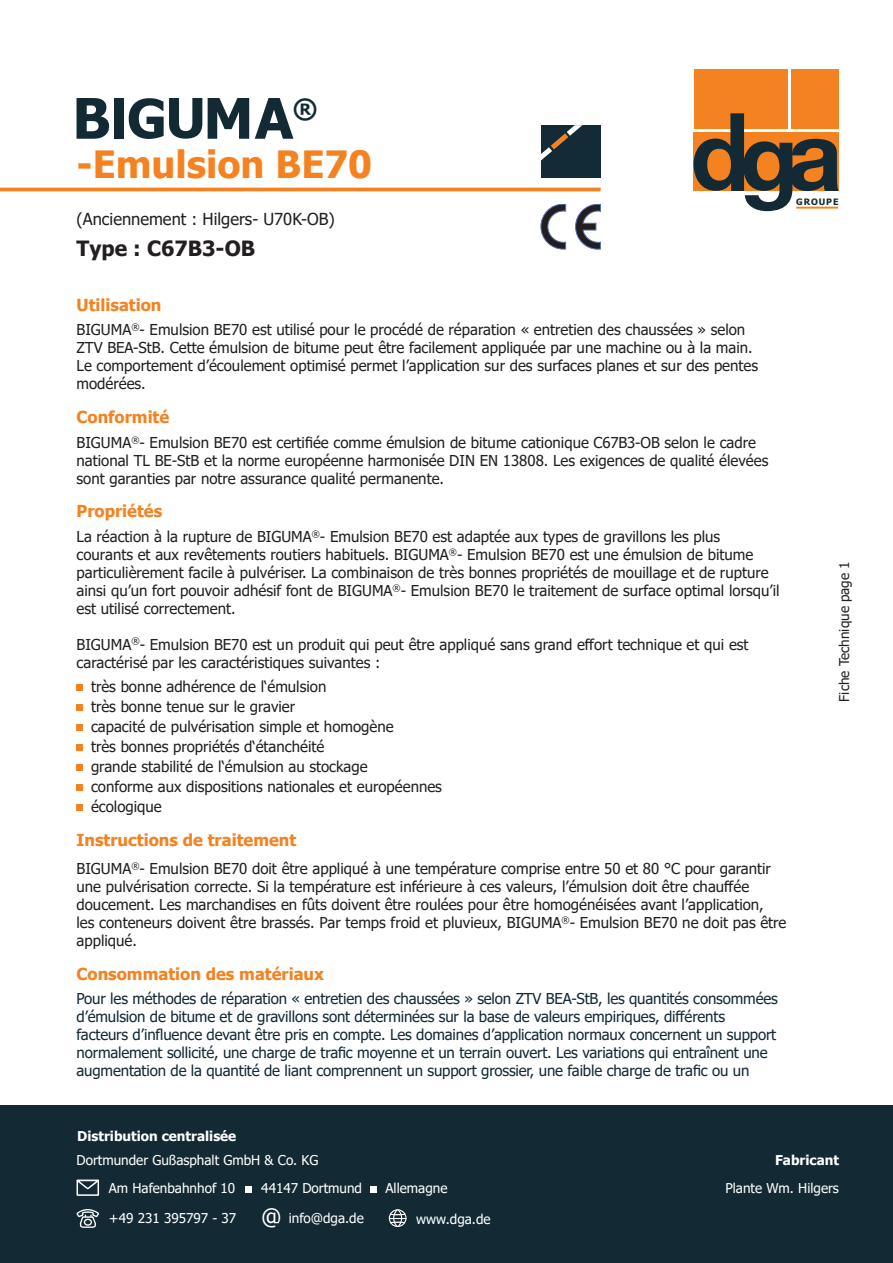
<style>
.page{position:relative;width:893px;height:1263px;background:#fff}
.page>*{position:absolute;margin:0;border:0;box-sizing:border-box;transform-origin:0 0}
.t1{font:700 37.5px "Tahoma";color:#f58220}
.t2{font:700 26.7px "Tahoma";color:#132a35}
.t3{font:700 21px "Tahoma";color:#231f20}
.t4{font:700 16.5px "Tahoma";color:#f58220}
.t5{font:16.5px "Tahoma";color:#231f20}
.t6{font:15px/18px "Tahoma";color:#231f20}
.t7{font:15px/18px "Tahoma";letter-spacing:-.01em;color:#132a35}
.t8{font:13.5px/28.2px "Tahoma";color:#fff}
.t9{font:700 13.5px "Tahoma";color:#fff}
.t10{font:13.5px "Tahoma";color:#231f20}
.t11{font:700 8.85px "Tahoma";letter-spacing:.1em;color:#132a35}
.s1{font-size:22.5px}
</style>
<div class="page">
<div style="left:694px;top:69px;width:93px;height:59px;background:#f58220"></div>
<div style="left:791px;top:69px;width:48px;height:59px;background:#f58220"></div>
<svg style="left:694px;top:113px;width:145px;height:98px"></svg>
<hr style="left:0;top:188px;width:601px;height:3px;background:#f58220">
<div style="left:541px;top:125px;width:60px;height:53px;background:#132b36"></div>
<svg style="left:541px;top:125px;width:41px;height:36px"></svg>
<svg style="left:575px;top:204px;width:26px;height:45px"></svg>
<svg style="left:541px;top:204px;width:25px;height:45px"></svg>
<div style="left:114px;top:98px;width:9px;height:41px;background:#132a35"></div>
<svg style="left:77px;top:98px;width:32px;height:41px"></svg>
<svg style="left:129px;top:98px;width:73px;height:41px"></svg>
<svg style="left:208px;top:98px;width:41px;height:41px"></svg>
<svg style="left:255px;top:98px;width:38px;height:41px"></svg>
<div style="left:77px;top:684px;width:6px;height:7px;background:#f58220"></div>
<div style="left:77px;top:704px;width:6px;height:7px;background:#f58220"></div>
<div style="left:77px;top:724px;width:6px;height:7px;background:#f58220"></div>
<div style="left:77px;top:744px;width:6px;height:7px;background:#f58220"></div>
<div style="left:77px;top:764px;width:6px;height:7px;background:#f58220"></div>
<div style="left:77px;top:784px;width:6px;height:7px;background:#f58220"></div>
<div style="left:77px;top:804px;width:6px;height:7px;background:#f58220"></div>
<div style="left:0;top:1106px;width:893px;height:157px;background:#132a35"></div>
<svg style="left:77px;top:1180px;width:22px;height:16px"></svg>
<div style="left:245px;top:1186px;width:6px;height:7px;background:#fff"></div>
<svg style="left:77px;top:1209px;width:22px;height:19px"></svg>
<div style="left:371px;top:1186px;width:6px;height:7px;background:#fff"></div>
<div style="left:389px;top:1209px;width:17px;height:18px;border:1px solid #fff;border-radius:50%"></div>
<div style="left:393px;top:1209px;width:9px;height:18px;border:1px solid #fff;border-radius:50%"></div>
<svg style="left:389px;top:1212px;width:17px;height:12px"></svg>
<h2 class="t2" style="left:293px;top:91px;width:26px">®</h2>
<h1 class="t1" style="left:77px;top:138px;width:297px">-Emulsion BE70</h1>
<p class="t5" style="left:77px;top:208px;width:260px">(Anciennement : Hilgers- U70K-OB)</p>
<h3 class="t3" style="left:77px;top:234px;width:180px">Type : C67B3-OB</h3>
<p class="t11" style="left:796px;top:196px;width:44px">GROUPE</p>
<p class="t4" style="left:77px;top:294px;width:86px">Utilisation</p>
<p class="t6" style="left:77px;top:322px;width:683px">BIGUMA<sup>®</sup>- Emulsion BE70 est utilisé pour le procédé de réparation « entretien des chaussées » selon ZTV BEA-StB. Cette émulsion de bitume peut être facilement appliquée par une machine ou à la main.<br>Le comportement d’écoulement optimisé permet l’application sur des surfaces planes et sur des pentes modérées.</p>
<p class="t4" style="left:77px;top:406px;width:94px">Conformité</p>
<p class="t6" style="left:77px;top:434px;width:693px">BIGUMA<sup>®</sup>- Emulsion BE70 est certifiée comme émulsion de bitume cationique C67B3-OB selon le cadre national TL BE-StB et la norme européenne harmonisée DIN EN 13808. Les exigences de qualité élevées sont garanties par notre assurance qualité permanente.</p>
<p class="t4" style="left:77px;top:500px;width:87px">Propriétés</p>
<p class="t6" style="left:77px;top:528px;width:705px">La réaction à la rupture de BIGUMA<sup>®</sup>- Emulsion BE70 est adaptée aux types de gravillons les plus courants et aux revêtements routiers habituels. BIGUMA<sup>®</sup>- Emulsion BE70 est une émulsion de bitume particulièrement facile à pulvériser. La combinaison de très bonnes propriétés de mouillage et de rupture ainsi qu’un fort pouvoir adhésif font de BIGUMA<sup>®</sup>- Emulsion BE70 le traitement de surface optimal lorsqu’il est utilisé correctement.</p>
<p class="t6" style="left:77px;top:636px;width:674px">BIGUMA<sup>®</sup>- Emulsion BE70 est un produit qui peut être appliqué sans grand effort technique et qui est caractérisé par les caractéristiques suivantes :</p>
<p class="t6" style="left:91px;top:677px;width:352px;line-height:20px">très bonne adhérence de l‘émulsion<br>très bonne tenue sur le gravier<br>capacité de pulvérisation simple et homogène<br>très bonnes propriétés d‘étanchéité<br>grande stabilité de l‘émulsion au stockage<br>conforme aux dispositions nationales et européennes écologique</p>
<p class="t4" style="left:77px;top:828px;width:221px">Instructions de traitement</p>
<p class="t6" style="left:77px;top:860px;width:711px">BIGUMA<sup>®</sup>- Emulsion BE70 doit être appliqué à une température comprise entre 50 et 80 °C pour garantir une pulvérisation correcte. Si la température est inférieure à ces valeurs, l’émulsion doit être chauffée doucement. Les marchandises en fûts doivent être roulées pour être homogénéisées avant l’application,<br>les conteneurs doivent être brassés. Par temps froid et pluvieux, BIGUMA<sup>®</sup>- Emulsion BE70 ne doit pas être appliqué.</p>
<p class="t4" style="left:77px;top:962px;width:249px">Consommation des matériaux</p>
<p class="t7" style="left:77px;top:991px;width:703px">Pour les méthodes de réparation « entretien des chaussées » selon ZTV BEA-StB, les quantités consommées d’émulsion de bitume et de gravillons sont déterminées sur la base de valeurs empiriques, différents facteurs d’influence devant être pris en compte. Les domaines d’application normaux concernent un support normalement sollicité, une charge de trafic moyenne et un terrain ouvert. Les variations qui entraînent une augmentation de la quantité de liant comprennent un support grossier, une faible charge de trafic ou un</p>
<p class="t10" style="left:835px;top:702px;width:142px;rotate:-90deg">Fiche Technique page 1</p>
<p class="t9" style="left:77px;top:1127px;width:161px">Distribution centralisée</p>
<p class="t8" style="left:109px;top:1146px;width:211px;text-indent:-32px">Dortmunder Gußasphalt GmbH &amp; Co. KG<br>Am Hafenbahnhof 10</p>
<p class="t8" style="left:385px;top:1175px;width:63px">Allemagne</p>
<p class="t8" style="left:261px;top:1175px;width:102px">44147 Dortmund</p>
<p class="t8" style="left:109px;top:1205px;width:256px">+49 231 395797 - 37 <span class="s1">@</span> info@dga.de</p>
<p class="t8" style="left:416px;top:1205px;width:76px">www.dga.de</p>
<p class="t9" style="left:775px;top:1150px;width:65px">Fabricant</p>
<p class="t8" style="left:725px;top:1175px;width:115px">Plante Wm. Hilgers</p>
</div>
